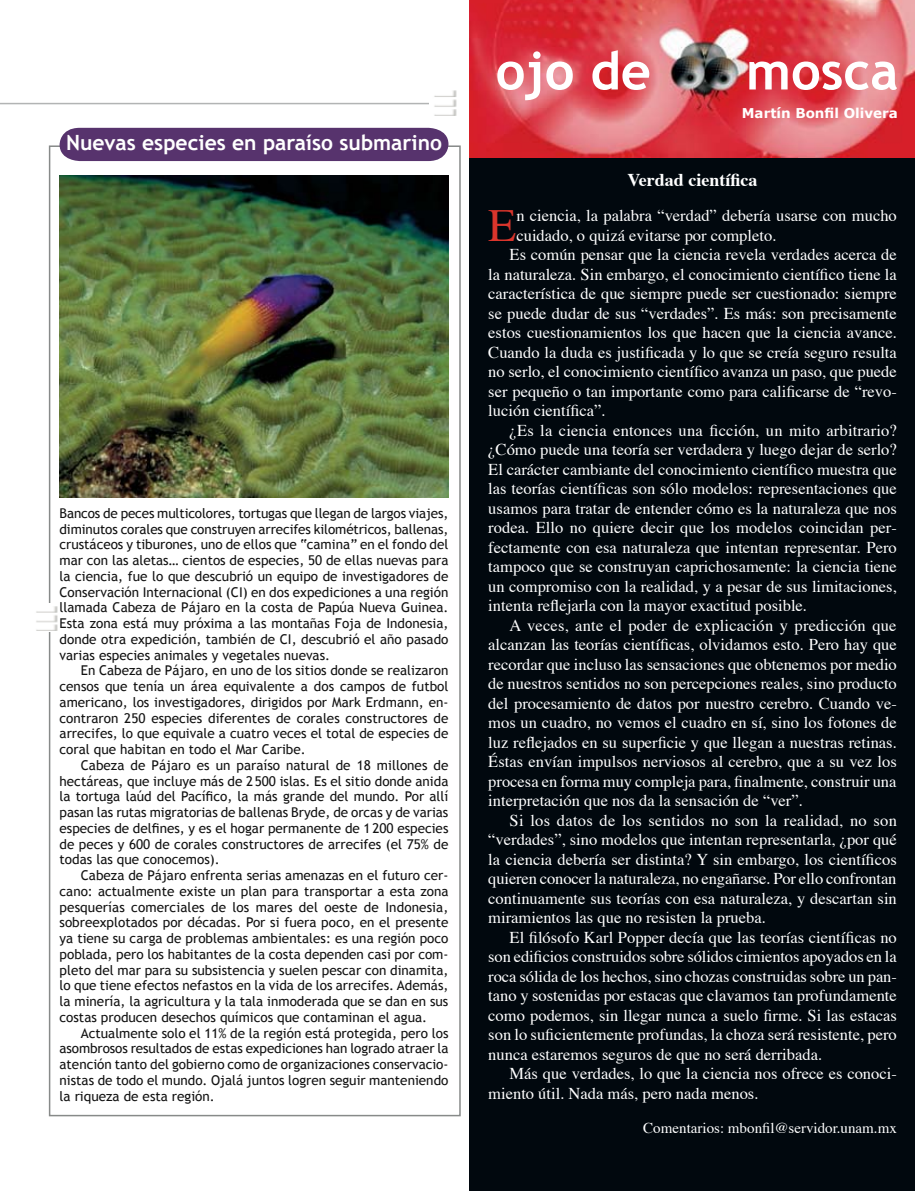
<style>
.page{position:relative;width:915px;height:1191px;background:#fff}
.page>*{position:absolute;margin:0;border:0;box-sizing:border-box;transform-origin:0 0}
.t1{font:700 52.5px "Trebuchet MS";color:#fff}
.t2{font:45.9px "Times";color:#da352c}
.t3{font:700 21px "Trebuchet MS";color:#fff}
.t4{font:700 18px "Times";color:#fff}
.t5{font:16.5px "Times";color:#fff}
.t6{font:15px "Times";color:#fff}
.t7{font:13.5px/15.8px "Trebuchet MS";color:#121212;text-align:justify}
.t8{font:700 13.5px "Verdana";color:#fff}
</style>
<div class="page">
<div style="left:469px;top:157px;width:445px;height:1034px;background:#01080e"></div>
<img style="left:469px;top:0;width:445px;height:157px">
<img style="left:36px;top:606px;width:22px;height:25px">
<hr style="left:0;top:103px;width:439px;height:1px;background:#b2b4b4">
<div style="left:60px;top:128px;width:388px;height:33px;background:#57336d"></div>
<img style="left:429px;top:90px;width:28px;height:26px">
<img style="left:60px;top:176px;width:388px;height:321px">
<p class="t3" style="left:66px;top:130px;width:377px">Nuevas especies en paraíso submarino</p>
<p class="t7" style="left:60px;top:505px;width:390px">Bancos de peces multicolores, tortugas que llegan de largos viajes, diminutos corales que construyen arrecifes kilométricos, ballenas, crustáceos y tiburones, uno de ellos que “camina” en el fondo del mar con las aletas… cientos de especies, 50 de ellas nuevas para la ciencia, fue lo que descubrió un equipo de investigadores de Conservación Internacional (CI) en dos expediciones a una región llamada Cabeza de Pájaro en la costa de Papúa Nueva Guinea.<br>Esta zona está muy próxima a las montañas Foja de Indonesia, donde otra expedición, también de CI, descubrió el año pasado varias especies animales y vegetales nuevas.</p>
<p class="t7" style="left:60px;top:663px;width:390px;text-indent:21px">En Cabeza de Pájaro, en uno de los sitios donde se realizaron censos que tenía un área equivalente a dos campos de futbol americano, los investigadores, dirigidos por Mark Erdmann, en&shy;contraron 250 especies diferentes de corales constructores de arrecifes, lo que equivale a cuatro veces el total de especies de coral que habitan en todo el Mar Caribe.</p>
<p class="t7" style="left:60px;top:757px;width:390px;text-indent:21px">Cabeza de Pájaro es un paraíso natural de 18 millones de hectáreas, que incluye más de 2500 islas. Es el sitio donde anida la tortuga laúd del Pacífico, la más grande del mundo. Por allí pasan las rutas migratorias de ballenas Bryde, de orcas y de varias especies de delfines, y es el hogar permanente de 1200 especies de peces y 600 de corales constructores de arrecifes (el 75% de todas las que conocemos).</p>
<p class="t7" style="left:60px;top:867px;width:390px;text-indent:21px">Cabeza de Pájaro enfrenta serias amenazas en el futuro cer&shy;cano: actualmente existe un plan para transportar a esta zona pesquerías comerciales de los mares del oeste de Indonesia, sobreexplotados por décadas. Por si fuera poco, en el presente ya tiene su carga de problemas ambientales: es una región poco poblada, pero los habitantes de la costa dependen casi por com&shy;pleto del mar para su subsistencia y suelen pescar con dinamita, lo que tiene efectos nefastos en la vida de los arrecifes. Además, la minería, la agricultura y la tala inmoderada que se dan en sus costas producen desechos químicos que contaminan el agua.</p>
<p class="t7" style="left:60px;top:1025px;width:390px;text-indent:21px">Actualmente solo el 11% de la región está protegida, pero los asombrosos resultados de estas expediciones han logrado atraer la atención tanto del gobierno como de organizaciones conservacio&shy;nistas de todo el mundo. Ojalá juntos logren seguir manteniendo la riqueza de esta región.</p>
<h1 class="t1" style="left:495px;top:38px;width:157px">ojo de</h1>
<h1 class="t1" style="left:745px;top:38px;width:154px">mosca</h1>
<p class="t8" style="left:741px;top:104px;width:157px">Martín Bonfil Olivera</p>
<p class="t4" style="left:627px;top:162px;width:131px">Verdad científica</p>
<h2 class="t2" style="left:488px;top:182px;width:30px">E</h2>
<p class="t5" style="left:516px;top:200px;width:382px">n ciencia, la palabra “verdad” debería usarse con mucho</p>
<p class="t5" style="left:516px;top:220px;width:261px">cuidado, o quizá evitarse por completo.</p>
<p class="t5" style="left:509px;top:239px;width:388px">Es común pensar que la ciencia revela verdades acerca de</p>
<p class="t5" style="left:488px;top:259px;width:410px">la naturaleza. Sin embargo, el conocimiento científico tiene la</p>
<p class="t5" style="left:488px;top:278px;width:410px">característica de que siempre puede ser cuestionado: siempre</p>
<p class="t5" style="left:488px;top:298px;width:410px">se puede dudar de sus “verdades”. Es más: son precisamente</p>
<p class="t5" style="left:488px;top:317px;width:410px">estos cuestionamientos los que hacen que la ciencia avance.</p>
<p class="t5" style="left:488px;top:337px;width:410px">Cuando la duda es justificada y lo que se creía seguro resulta</p>
<p class="t5" style="left:488px;top:356px;width:410px">no serlo, el conocimiento científico avanza un paso, que puede</p>
<p class="t5" style="left:488px;top:376px;width:410px">ser pequeño o tan importante como para calificarse de “revo-</p>
<p class="t5" style="left:488px;top:395px;width:119px">lución científica”.</p>
<p class="t5" style="left:509px;top:415px;width:388px">¿Es la ciencia entonces una ficción, un mito arbitrario?</p>
<p class="t5" style="left:488px;top:434px;width:410px">¿Cómo puede una teoría ser verdadera y luego dejar de serlo?</p>
<p class="t5" style="left:488px;top:454px;width:410px">El carácter cambiante del conocimiento científico muestra que</p>
<p class="t5" style="left:488px;top:473px;width:410px">las teorías científicas son sólo modelos: representaciones que</p>
<p class="t5" style="left:488px;top:493px;width:410px">usamos para tratar de entender cómo es la naturaleza que nos</p>
<p class="t5" style="left:488px;top:512px;width:410px">rodea. Ello no quiere decir que los modelos coincidan per-</p>
<p class="t5" style="left:488px;top:532px;width:410px">fectamente con esa naturaleza que intentan representar. Pero</p>
<p class="t5" style="left:488px;top:551px;width:410px">tampoco que se construyan caprichosamente: la ciencia tiene</p>
<p class="t5" style="left:488px;top:571px;width:410px">un compromiso con la realidad, y a pesar de sus limitaciones,</p>
<p class="t5" style="left:488px;top:590px;width:320px">intenta reflejarla con la mayor exactitud posible.</p>
<p class="t5" style="left:509px;top:610px;width:388px">A veces, ante el poder de explicación y predicción que</p>
<p class="t5" style="left:488px;top:629px;width:410px">alcanzan las teorías científicas, olvidamos esto. Pero hay que</p>
<p class="t5" style="left:488px;top:649px;width:410px">recordar que incluso las sensaciones que obtenemos por medio</p>
<p class="t5" style="left:488px;top:668px;width:410px">de nuestros sentidos no son percepciones reales, sino producto</p>
<p class="t5" style="left:488px;top:688px;width:410px">del procesamiento de datos por nuestro cerebro. Cuando ve-</p>
<p class="t5" style="left:488px;top:707px;width:410px">mos un cuadro, no vemos el cuadro en sí, sino los fotones de</p>
<p class="t5" style="left:488px;top:727px;width:410px">luz reflejados en su superficie y que llegan a nuestras retinas.</p>
<p class="t5" style="left:488px;top:746px;width:410px">Éstas envían impulsos nerviosos al cerebro, que a su vez los</p>
<p class="t5" style="left:488px;top:766px;width:409px">procesa en forma muy compleja para, finalmente, construir una</p>
<p class="t5" style="left:488px;top:785px;width:316px">interpretación que nos da la sensación de “ver”.</p>
<p class="t5" style="left:509px;top:805px;width:389px">Si los datos de los sentidos no son la realidad, no son</p>
<p class="t5" style="left:488px;top:824px;width:410px">“verdades”, sino modelos que intentan representarla, ¿por qué</p>
<p class="t5" style="left:488px;top:844px;width:410px">la ciencia debería ser distinta? Y sin embargo, los científicos</p>
<p class="t5" style="left:488px;top:863px;width:409px">quieren conocer la naturaleza, no engañarse. Por ello confrontan</p>
<p class="t5" style="left:488px;top:883px;width:410px">continuamente sus teorías con esa naturaleza, y descartan sin</p>
<p class="t5" style="left:488px;top:902px;width:279px">miramientos las que no resisten la prueba.</p>
<p class="t5" style="left:509px;top:922px;width:388px">El filósofo Karl Popper decía que las teorías científicas no</p>
<p class="t5" style="left:488px;top:941px;width:410px">son edificios construidos sobre sólidos cimientos apoyados en la</p>
<p class="t5" style="left:488px;top:961px;width:410px">roca sólida de los hechos, sino chozas construidas sobre un pan-</p>
<p class="t5" style="left:488px;top:980px;width:410px">tano y sostenidas por estacas que clavamos tan profundamente</p>
<p class="t5" style="left:488px;top:1000px;width:410px">como podemos, sin llegar nunca a suelo firme. Si las estacas</p>
<p class="t5" style="left:488px;top:1019px;width:410px">son lo suficientemente profundas, la choza será resistente, pero</p>
<p class="t5" style="left:488px;top:1039px;width:335px">nunca estaremos seguros de que no será derribada.</p>
<p class="t5" style="left:509px;top:1058px;width:388px">Más que verdades, lo que la ciencia nos ofrece es conoci-</p>
<p class="t5" style="left:488px;top:1078px;width:271px">miento útil. Nada más, pero nada menos.</p>
<p class="t6" style="left:643px;top:1113px;width:255px">Comentarios: mbonfil@servidor.unam.mx</p>
</div>
